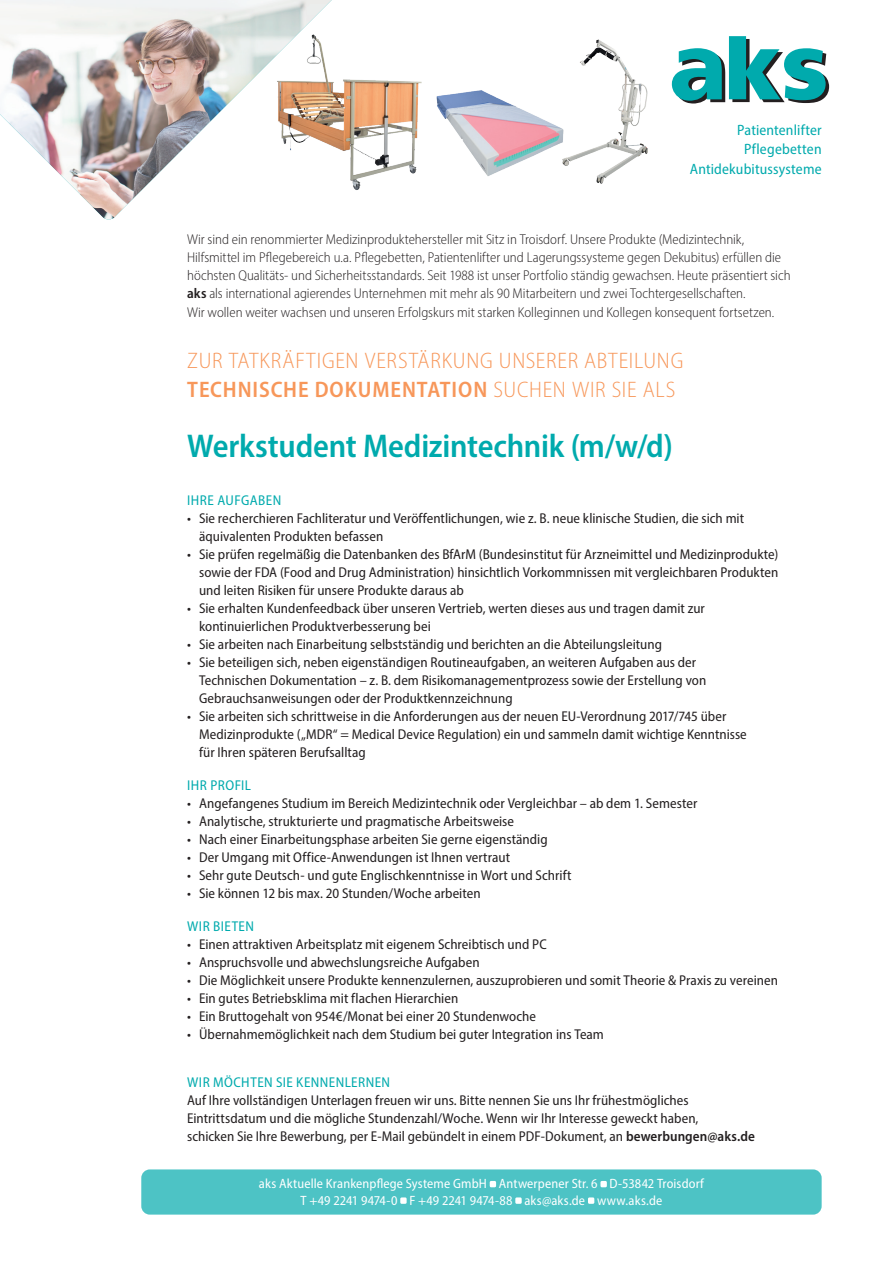
<style>
.page{position:relative;width:893px;height:1263px;background:#fff}
.page>*{position:absolute;margin:0;border:0;box-sizing:border-box;transform-origin:0 0}
.t1{font:600 semi-condensed 33px "Myriad Pro";letter-spacing:-.005em;color:#00aaad}
.t2{font:300 semi-condensed 22.5px/28.5px "Myriad Pro";letter-spacing:.035em;color:#f7975a}
.t3{font:semi-condensed 15px/19.5px "Myriad Pro";letter-spacing:.01em;color:#00aaad;text-align:right}
.t4{font:semi-condensed 14.25px/18px "Myriad Pro";color:#231f20}
.t5{font:300 semi-condensed 14.25px/18px "Myriad Pro";color:#231f20}
.t6{font:semi-condensed 14.25px "Myriad Pro";letter-spacing:.035em;color:#00aaad}
.t7{font:semi-condensed 13.5px/16.5px "Myriad Pro";letter-spacing:.01em;color:#fff;text-align:center}
.s1{font-weight:600}
</style>
<div class="page">
<img style="left:0;top:0;width:332px;height:220px">
<img style="left:571px;top:39px;width:77px;height:145px">
<img style="left:436px;top:90px;width:135px;height:86px">
<img style="left:269px;top:29px;width:153px;height:163px">
<svg style="left:672px;top:36px;width:157px;height:68px"></svg>
<div style="left:141px;top:1169px;width:681px;height:45px;background:#4dc3c5;border-radius:9px"></div>
<svg style="left:490px;top:1181px;width:6px;height:6px"></svg>
<div style="left:600px;top:1181px;width:7px;height:6px;background:#fff;border-radius:2px"></div>
<div style="left:400px;top:1197px;width:7px;height:7px;background:#fff;border-radius:2px"></div>
<div style="left:515px;top:1197px;width:7px;height:7px;background:#fff;border-radius:2px"></div>
<div style="left:588px;top:1197px;width:6px;height:7px;background:#fff;border-radius:2px"></div>
<p class="t3" style="left:690px;top:120px;width:133px">Patientenlifter<br>Pflegebetten<br>Antidekubitussysteme</p>
<p class="t5" style="left:187px;top:230px;width:605px">Wir sind ein renommierter Medizinproduktehersteller mit Sitz in Troisdorf. Unsere Produkte (Medizintechnik, Hilfsmittel im Pflegebereich u.a. Pflegebetten, Patientenlifter und Lagerungssysteme gegen Dekubitus) erfüllen die höchsten Qualitäts- und Sicherheitsstandards. Seit 1988 ist unser Portfolio ständig gewachsen. Heute präsentiert sich <span class="s1">aks</span> als international agierendes Unternehmen mit mehr als 90 Mitarbeitern und zwei Tochtergesellschaften.</p>
<p class="t5" style="left:187px;top:303px;width:589px">Wir wollen weiter wachsen und unseren Erfolgskurs mit starken Kolleginnen und Kollegen konsequent fortsetzen.</p>
<h2 class="t2" style="left:187px;top:346px;width:497px">ZUR TATKRÄFTIGEN VERSTÄRKUNG UNSERER ABTEILUNG<br><span class="s1">TECHNISCHE DOKUMENTATION</span> SUCHEN WIR SIE ALS</h2>
<h1 class="t1" style="left:187px;top:426px;width:487px">Werkstudent Medizintechnik (m/w/d)</h1>
<p class="t6" style="left:187px;top:492px;width:95px">IHRE AUFGABEN</p>
<p class="t4" style="left:199px;top:509px;width:547px;text-indent:-12px">• Sie recherchieren Fachliteratur und Veröffentlichungen, wie z. B. neue klinische Studien, die sich mit äquivalenten Produkten befassen</p>
<p class="t4" style="left:199px;top:545px;width:581px;text-align:justify;text-indent:-12px">• Sie prüfen regelmäßig die Datenbanken des BfArM (Bundesinstitut für Arzneimittel und Medizinprodukte) sowie der FDA (Food and Drug Administration) hinsichtlich Vorkommnissen mit vergleichbaren Produkten und leiten Risiken für unsere Produkte daraus ab</p>
<p class="t4" style="left:199px;top:599px;width:507px;text-indent:-12px">• Sie erhalten Kundenfeedback über unseren Vertrieb, werten dieses aus und tragen damit zur kontinuierlichen Produktverbesserung bei</p>
<p class="t4" style="left:187px;top:635px;width:476px">• Sie arbeiten nach Einarbeitung selbstständig und berichten an die Abteilungsleitung</p>
<p class="t4" style="left:199px;top:653px;width:509px;text-indent:-12px">• Sie beteiligen sich, neben eigenständigen Routineaufgaben, an weiteren Aufgaben aus der<br>Technischen Dokumentation – z. B. dem Risikomanagementprozess sowie der Erstellung von<br>Gebrauchsanweisungen oder der Produktkennzeichnung</p>
<p class="t4" style="left:199px;top:707px;width:549px;text-indent:-12px">• Sie arbeiten sich schrittweise in die Anforderungen aus der neuen EU-Verordnung 2017/745 über<br>Medizinprodukte („MDR“ = Medical Device Regulation) ein und sammeln damit wichtige Kenntnisse für Ihren späteren Berufsalltag</p>
<p class="t6" style="left:187px;top:777px;width:65px">IHR PROFIL</p>
<p class="t4" style="left:187px;top:794px;width:512px">• Angefangenes Studium im Bereich Medizintechnik oder Vergleichbar – ab dem 1. Semester</p>
<p class="t4" style="left:187px;top:812px;width:329px">• Analytische, strukturierte und pragmatische Arbeitsweise</p>
<p class="t4" style="left:187px;top:830px;width:362px">• Nach einer Einarbeitungsphase arbeiten Sie gerne eigenständig</p>
<p class="t4" style="left:187px;top:848px;width:325px">• Der Umgang mit Office-Anwendungen ist Ihnen vertraut</p>
<p class="t4" style="left:187px;top:866px;width:386px">• Sehr gute Deutsch- und gute Englischkenntnisse in Wort und Schrift</p>
<p class="t4" style="left:187px;top:884px;width:295px">• Sie können 12 bis max. 20 Stunden/Woche arbeiten</p>
<p class="t6" style="left:187px;top:918px;width:68px">WIR BIETEN</p>
<p class="t4" style="left:187px;top:935px;width:361px">• Einen attraktiven Arbeitsplatz mit eigenem Schreibtisch und PC</p>
<p class="t4" style="left:187px;top:953px;width:294px">• Anspruchsvolle und abwechslungsreiche Aufgaben</p>
<p class="t4" style="left:187px;top:971px;width:592px">• Die Möglichkeit unsere Produkte kennenzulernen, auszuprobieren und somit Theorie &amp; Praxis zu vereinen</p>
<p class="t4" style="left:187px;top:989px;width:273px">• Ein gutes Betriebsklima mit flachen Hierarchien</p>
<p class="t4" style="left:187px;top:1007px;width:351px">• Ein Bruttogehalt von 954€/Monat bei einer 20 Stundenwoche</p>
<p class="t4" style="left:187px;top:1025px;width:418px">• Übernahmemöglichkeit nach dem Studium bei guter Integration ins Team</p>
<p class="t6" style="left:187px;top:1074px;width:204px">WIR MÖCHTEN SIE KENNENLERNEN</p>
<p class="t4" style="left:187px;top:1091px;width:569px">Auf Ihre vollständigen Unterlagen freuen wir uns. Bitte nennen Sie uns Ihr frühestmögliches<br>Eintrittsdatum und die mögliche Stundenzahl/Woche. Wenn wir Ihr Interesse geweckt haben,<br>schicken Sie Ihre Bewerbung, per E-Mail gebündelt in einem PDF-Dokument, an <span class="s1">bewerbungen@aks.de</span></p>
<p class="t7" style="left:259px;top:1175px;width:447px">aks Aktuelle Krankenpflege Systeme GmbH Antwerpener Str. 6 D-53842 Troisdorf<br>T +49 2241 9474-0 F +49 2241 9474-88 aks@aks.de www.aks.de</p>
</div>
